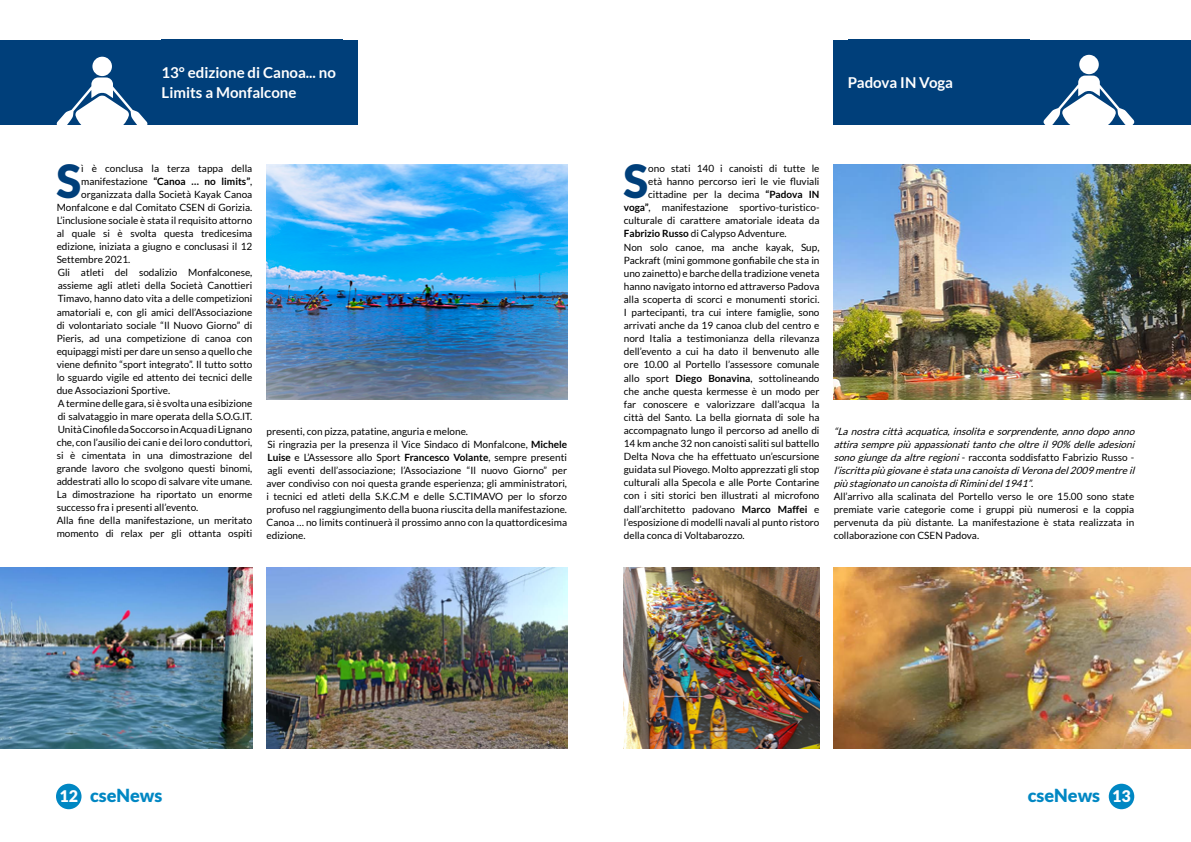
<style>
.page{position:relative;width:1191px;height:842px;background:#fff}
.page>*{position:absolute;margin:0;border:0;box-sizing:border-box;transform-origin:0 0}
.t1{font:900 45.7px "Lato";color:#003f7a}
.t2{font:900 18px "Lato";color:#0087c3}
.t3{font:700 15px/20px "Lato";color:#fff}
.t4{font:10px/13px "Lato";color:#000}
.t5{font:italic 10px/13px "Lato";color:#000}
.t6{font:700 10px "Lato";color:#000}
.s1{font-weight:400}
.s2{font-weight:700}
.s3{font-style:normal}
.s4{font-size:16px;color:#fff}
</style>
<div class="page">
<div style="left:0;top:40px;width:357px;height:84px;background:#003f7a"></div>
<img style="left:266px;top:164px;width:301px;height:236px">
<div style="left:833px;top:40px;width:358px;height:84px;background:#003f7a"></div>
<img style="left:624px;top:567px;width:195px;height:181px">
<img style="left:833px;top:567px;width:358px;height:181px">
<svg style="left:56px;top:77px;width:92px;height:48px"></svg>
<div style="left:92px;top:57px;width:20px;height:19px;background:#fff;border-radius:50%"></div>
<svg style="left:1043px;top:76px;width:91px;height:49px"></svg>
<div style="left:1079px;top:55px;width:19px;height:19px;background:#fff;border-radius:50%"></div>
<img style="left:0;top:567px;width:252px;height:181px">
<img style="left:266px;top:567px;width:301px;height:181px">
<img style="left:834px;top:164px;width:357px;height:236px">
<div style="left:56px;top:784px;width:25px;height:25px;background:#0087c3;border-radius:50%"></div>
<div style="left:1108px;top:784px;width:26px;height:25px;background:#0087c3;border-radius:50%"></div>
<h3 class="t3" style="left:162px;top:62px;width:176px">13° edizione di Canoa... no<br>Limits a Monfalcone</h3>
<h1 class="t1" style="left:56px;top:155px;width:26px">S</h1>
<p class="t4" style="left:81px;top:162px;width:173px">ì è conclusa la terza tappa della</p>
<p class="t6" style="left:81px;top:176px;width:173px"><span class="s1">manifestazione</span> “Canoa … no limits”<span class="s1">,</span></p>
<p class="t4" style="left:81px;top:188px;width:173px">organizzata dalla Società Kayak Canoa</p>
<p class="t4" style="left:57px;top:201px;width:197px">Monfalcone e dal Comitato CSEN di Gorizia.</p>
<p class="t4" style="left:57px;top:214px;width:197px">L’inclusione sociale è stata il requisito attorno</p>
<p class="t4" style="left:57px;top:227px;width:197px">al quale si è svolta questa tredicesima</p>
<p class="t4" style="left:57px;top:240px;width:197px">edizione, iniziata a giugno e conclusasi il 12</p>
<p class="t4" style="left:57px;top:253px;width:75px">Settembre 2021.</p>
<p class="t4" style="left:58px;top:266px;width:196px">Gli atleti del sodalizio Monfalconese,</p>
<p class="t4" style="left:58px;top:279px;width:196px">assieme agli atleti della Società Canottieri</p>
<p class="t4" style="left:58px;top:292px;width:196px">Timavo, hanno dato vita a delle competizioni</p>
<p class="t4" style="left:57px;top:305px;width:197px">amatoriali e, con gli amici dell’Associazione</p>
<p class="t4" style="left:57px;top:318px;width:197px">di volontariato sociale “Il Nuovo Giorno” di</p>
<p class="t4" style="left:57px;top:331px;width:197px">Pieris, ad una competizione di canoa con</p>
<p class="t4" style="left:57px;top:344px;width:197px">equipaggi misti per dare un senso a quello che</p>
<p class="t4" style="left:57px;top:357px;width:197px">viene definito “sport integrato”. Il tutto sotto</p>
<p class="t4" style="left:57px;top:370px;width:197px">lo sguardo vigile ed attento dei tecnici delle</p>
<p class="t4" style="left:57px;top:383px;width:115px">due Associazioni Sportive.</p>
<p class="t4" style="left:58px;top:396px;width:196px">A termine delle gara, si è svolta una esibizione</p>
<p class="t4" style="left:58px;top:409px;width:196px">di salvataggio in mare operata della S.O.G.IT.</p>
<p class="t4" style="left:58px;top:422px;width:196px">Unità Cinofile da Soccorso in Acqua di Lignano</p>
<p class="t4" style="left:57px;top:435px;width:197px">che, con l’ausilio dei cani e dei loro conduttori,</p>
<p class="t4" style="left:57px;top:448px;width:197px">si è cimentata in una dimostrazione del</p>
<p class="t4" style="left:57px;top:461px;width:197px">grande lavoro che svolgono questi binomi,</p>
<p class="t4" style="left:57px;top:474px;width:197px">addestrati allo lo scopo di salvare vite umane.</p>
<p class="t4" style="left:57px;top:487px;width:197px">La dimostrazione ha riportato un enorme</p>
<p class="t4" style="left:57px;top:500px;width:143px">successo fra i presenti all’evento.</p>
<p class="t4" style="left:57px;top:513px;width:197px">Alla fine della manifestazione, un meritato</p>
<p class="t4" style="left:57px;top:526px;width:197px">momento di relax per gli ottanta ospiti</p>
<p class="t4" style="left:266px;top:424px;width:302px">presenti, con pizza, patatine, anguria e melone.<br>Si ringrazia per la presenza il Vice Sindaco di Monfalcone, <span class="s2">Michele Luise</span> e L’Assessore allo Sport <span class="s2">Francesco Volante</span>, sempre presenti agli eventi dell’associazione; l’Associazione “Il nuovo Giorno” per aver condiviso con noi questa grande esperienza; gli amministratori, i tecnici ed atleti della S.K.C.M e delle S.C.TIMAVO per lo sforzo profuso nel raggiungimento della buona riuscita della manifestazione.<br>Canoa … no limits continuerà il prossimo anno con la quattordicesima edizione.</p>
<h3 class="t3" style="left:848px;top:72px;width:107px">Padova IN Voga</h3>
<h1 class="t1" style="left:623px;top:155px;width:26px">S</h1>
<p class="t4" style="left:648px;top:162px;width:173px">ono stati 140 i canoisti di tutte le</p>
<p class="t4" style="left:648px;top:175px;width:173px">età hanno percorso ieri le vie fluviali</p>
<p class="t4" style="left:648px;top:188px;width:173px">cittadine per la decima <span class="s2">“Padova IN</span></p>
<p class="t4" style="left:624px;top:201px;width:197px"><span class="s2">voga”</span>, manifestazione sportivo-turistico-</p>
<p class="t4" style="left:624px;top:214px;width:197px">culturale di carattere amatoriale ideata da</p>
<p class="t4" style="left:624px;top:227px;width:164px"><span class="s2">Fabrizio Russo</span> di Calypso Adventure.</p>
<p class="t4" style="left:624px;top:240px;width:197px">Non solo canoe, ma anche kayak, Sup,</p>
<p class="t4" style="left:624px;top:253px;width:197px">Packraft (mini gommone gonfiabile che sta in</p>
<p class="t4" style="left:624px;top:267px;width:197px">uno zainetto) e barche della tradizione veneta</p>
<p class="t4" style="left:624px;top:280px;width:197px">hanno navigato intorno ed attraverso Padova</p>
<p class="t4" style="left:624px;top:293px;width:197px">alla scoperta di scorci e monumenti storici.</p>
<p class="t4" style="left:624px;top:306px;width:197px">I partecipanti, tra cui intere famiglie, sono</p>
<p class="t4" style="left:624px;top:319px;width:197px">arrivati anche da 19 canoa club del centro e</p>
<p class="t4" style="left:624px;top:332px;width:197px">nord Italia a testimonianza della rilevanza</p>
<p class="t4" style="left:624px;top:345px;width:197px">dell’evento a cui ha dato il benvenuto alle</p>
<p class="t4" style="left:624px;top:358px;width:197px">ore 10.00 al Portello l’assessore comunale</p>
<p class="t4" style="left:624px;top:371px;width:197px">allo sport <span class="s2">Diego Bonavina</span>, sottolineando</p>
<p class="t4" style="left:624px;top:384px;width:197px">che anche questa kermesse è un modo per</p>
<p class="t4" style="left:624px;top:398px;width:197px">far conoscere e valorizzare dall’acqua la</p>
<p class="t4" style="left:624px;top:411px;width:197px">città del Santo. La bella giornata di sole ha</p>
<p class="t4" style="left:624px;top:424px;width:197px">accompagnato lungo il percorso ad anello di</p>
<p class="t4" style="left:624px;top:437px;width:197px">14 km anche 32 non canoisti saliti sul battello</p>
<p class="t4" style="left:624px;top:450px;width:197px">Delta Nova che ha effettuato un’escursione</p>
<p class="t4" style="left:624px;top:463px;width:197px">guidata sul Piovego. Molto apprezzati gli stop</p>
<p class="t4" style="left:624px;top:476px;width:197px">culturali alla Specola e alle Porte Contarine</p>
<p class="t4" style="left:624px;top:489px;width:197px">con i siti storici ben illustrati al microfono</p>
<p class="t4" style="left:624px;top:502px;width:197px">dall’architetto padovano <span class="s2">Marco Maffei</span> e</p>
<p class="t4" style="left:624px;top:515px;width:197px">l’esposizione di modelli navali al punto ristoro</p>
<p class="t4" style="left:624px;top:529px;width:122px">della conca di Voltabarozzo.</p>
<p class="t5" style="left:833px;top:424px;width:305px">“Lanostracittàacquatica,insolitaesorprendente,anno dopo anno attirasemprepiù appassionatitanto cheoltreil90% delleadesioni sono giungedaaltreregioni<span class="s3">- racconta soddisfatto Fabrizio Russo - </span>l’iscrittapiù giovaneèstataunacanoistadiVeronadel2009 mentreil più stagionato un canoistadiRiminidel1941”<span class="s3">.<br>All’arrivo alla scalinata del Portello verso le ore 15.00 sono state premiate varie categorie come i gruppi più numerosi e la coppia pervenuta da più distante. La manifestazione è stata realizzata in collaborazione con CSEN Padova.</span></p>
<h2 class="t2" style="left:59px;top:785px;width:104px"><span class="s4">12</span> cseNews</h2>
<h2 class="t2" style="left:1027px;top:785px;width:104px">cseNews <span class="s4">13</span></h2>
</div>
